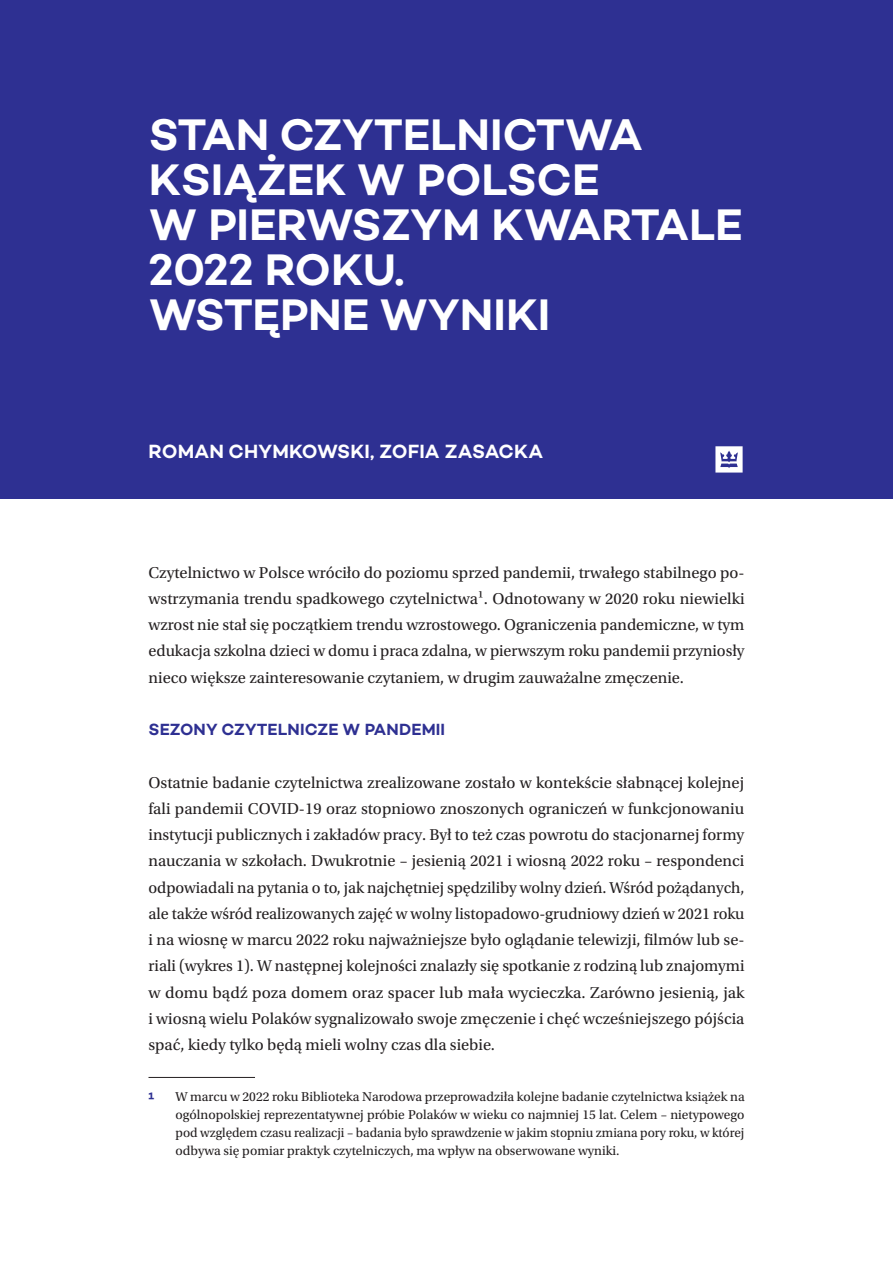
<style>
.page{position:relative;width:893px;height:1263px;background:#fff}
.page>*{position:absolute;margin:0;border:0;box-sizing:border-box;transform-origin:0 0}
.Tytuł_rozdziału{font:600 45px/45px "Campton";color:#fff}
.Śródtytuł__1{font:600 19.5px "Campton";letter-spacing:.01em;color:#fff}
.Pierwszy_akapit{font:16.5px/26.2px "Utopia Pl";color:#231f20;text-align:justify}
.Śródtytuł__1-2{font:600 16.5px "Campton";letter-spacing:.01em;color:#2e3092}
.Przypisy__tekst_pods{font:600 16.5px "Campton";color:#2e3092}
.Przypisy__tekst_pods-2{font:13.5px/18px "Utopia Pl";color:#231f20;text-align:justify}
</style>
<div class="page">
<div style="left:0;top:0;width:893px;height:498px;background:#2e3092"></div>
<svg style="left:715px;top:446px;width:28px;height:26px"></svg>
<hr style="left:148px;top:1077px;width:107px;height:1px;background:#231f20">
<p class="Tytuł_rozdziału" style="left:148px;top:111px;width:596px">STAN CZYTELNICTWA<br>KSIĄŻEK W POLSCE<br>W PIERWSZYM KWARTALE<br>2022 ROKU.<br>WSTĘPNE WYNIKI</p>
<p class="Śródtytuł__1" style="left:149px;top:438px;width:396px">ROMAN CHYMKOWSKI, ZOFIA ZASACKA</p>
<p class="Pierwszy_akapit" style="left:148px;top:559px;width:598px">Czytelnictwo w Polsce wróciło do poziomu sprzed pandemii, trwałego stabilnego po&shy;wstrzymania trendu spadkowego czytelnictwa1. Odnotowany w 2020 roku niewielki wzrost nie stał się początkiem trendu wzrostowego. Ograniczenia pandemiczne, w tym edukacja szkolna dzieci w domu i praca zdalna, w pierwszym roku pandemii przyniosły nieco większe zainteresowanie czytaniem, w drugim zauważalne zmęczenie.</p>
<p class="Śródtytuł__1-2" style="left:149px;top:719px;width:298px">SEZONY CZYTELNICZE W PANDEMII</p>
<p class="Pierwszy_akapit" style="left:148px;top:769px;width:598px">Ostatnie badanie czytelnictwa zrealizowane zostało w kontekście słabnącej kolejnej fali pandemii COVID-19 oraz stopniowo znoszonych ograniczeń w funkcjonowaniu instytucji publicznych i zakładów pracy. Był to też czas powrotu do stacjonarnej formy nauczania w szkołach. Dwukrotnie – jesienią 2021 i wiosną 2022 roku – respondenci odpowiadali na pytania o to, jak najchętniej spędziliby wolny dzień. Wśród pożądanych, ale także wśród realizowanych zajęć w wolny listopadowo-grudniowy dzień w 2021 roku i na wiosnę w marcu 2022 roku najważniejsze było oglądanie telewizji, filmów lub se&shy;riali (wykres 1). W następnej kolejności znalazły się spotkanie z rodziną lub znajomymi w domu bądź poza domem oraz spacer lub mała wycieczka. Zarówno jesienią, jak i wiosną wielu Polaków sygnalizowało swoje zmęczenie i chęć wcześniejszego pójścia spać, kiedy tylko będą mieli wolny czas dla siebie.</p>
<p class="Przypisy__tekst_pods" style="left:148px;top:1088px;width:7px">1</p>
<p class="Przypisy__tekst_pods-2" style="left:176px;top:1088px;width:571px">W marcu w 2022 roku Biblioteka Narodowa przeprowadziła kolejne badanie czytelnictwa książek na ogólnopolskiej reprezentatywnej próbie Polaków w wieku co najmniej 15 lat. Celem – nietypowego pod względem czasu realizacji – badania było sprawdzenie w jakim stopniu zmiana pory roku, w której odbywa się pomiar praktyk czytelniczych, ma wpływ na obserwowane wyniki.</p>
</div>
